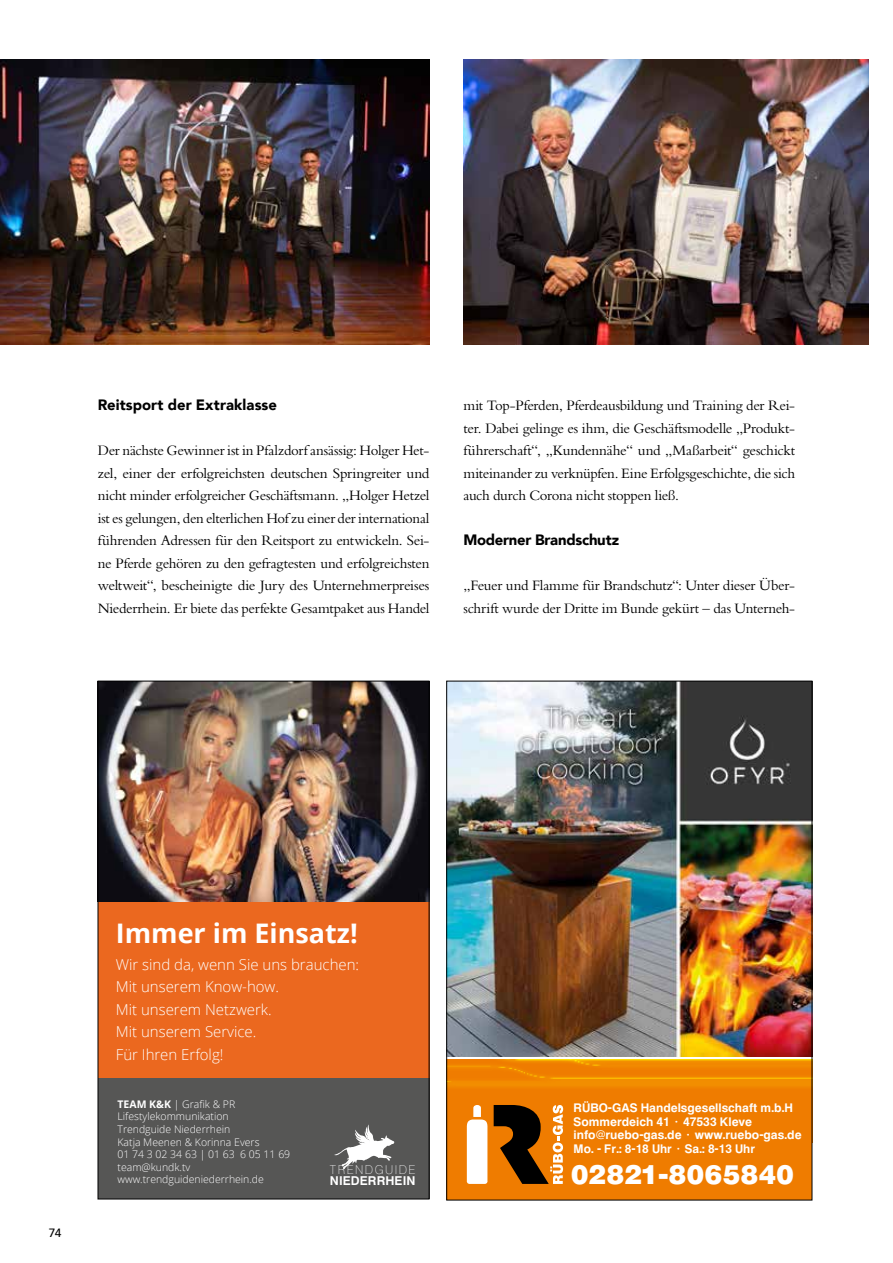
<style>
.page{position:relative;width:893px;height:1263px;background:#fff}
.page>*{position:absolute;margin:0;border:0;box-sizing:border-box;transform-origin:0 0}
.t1{font:700 27px "Open Sans";color:#fff}
.t2{font:700 26.1px "Europa SB";color:#fff}
.t3{font:15px/22.5px "Bembo Std";letter-spacing:-.02em;color:#000;text-align:justify}
.t4{font:300 15px/22.5px "Open Sans";color:#fff}
.t5{font:900 15px "Avenir";letter-spacing:-.005em;color:#000}
.t6{font:700 12.15px "Swiss 721 BT";letter-spacing:.005em;color:#fff}
.t7{font:100 12.15px "Swiss 721 BT";letter-spacing:.12em;color:#fff}
.t8{font:500 12px "Avenir";color:#000}
.t9{font:500 11.7px/14px "Europa SB";color:#fff}
.t10{font:300 10.5px/12.6px "Open Sans";color:#fff}
.s1{font-weight:700}
</style>
<div class="page">
<div style="left:98px;top:902px;width:331px;height:297px;background:#eb681f"></div>
<div style="left:98px;top:1078px;width:331px;height:121px;background:#565655"></div>
<svg style="left:334px;top:1124px;width:60px;height:45px"></svg>
<img style="left:100px;top:683px;width:327px;height:219px">
<div style="left:447px;top:1059px;width:365px;height:141px;background:#ef7c00"></div>
<img style="left:448px;top:1059px;width:362px;height:83px">
<svg style="left:467px;top:1105px;width:21px;height:79px"></svg>
<svg style="left:494px;top:1105px;width:69px;height:79px"></svg>
<img style="left:448px;top:683px;width:362px;height:374px">
<img style="left:463px;top:60px;width:406px;height:284px">
<img style="left:0;top:60px;width:429px;height:284px">
<p class="t5" style="left:98px;top:392px;width:181px">Reitsport der Extraklasse</p>
<p class="t3" style="left:98px;top:439px;width:333px">Der nächste Gewinner ist in Pfalzdorf ansässig: Holger Het&shy;zel, einer der erfolgreichsten deutschen Springreiter und nicht minder erfolgreicher Geschäftsmann. „Holger Hetzel ist es gelungen, den elterlichen Hof zu einer der international führenden Adressen für den Reitsport zu entwickeln. Sei&shy;ne Pferde gehören zu den gefragtesten und erfolgreichsten weltweit“, bescheinigte die Jury des Unternehmerpreises Niederrhein. Er biete das perfekte Gesamtpaket aus Handel</p>
<p class="t3" style="left:463px;top:394px;width:333px">mit Top-Pferden, Pferdeausbildung und Training der Rei&shy;ter. Dabei gelinge es ihm, die Geschäftsmodelle „Produkt&shy;führerschaft“, „Kundennähe“ und „Maßarbeit“ geschickt miteinander zu verknüpfen. Eine Erfolgsgeschichte, die sich auch durch Corona nicht stoppen ließ.</p>
<p class="t5" style="left:463px;top:527px;width:157px">Moderner Brandschutz</p>
<p class="t3" style="left:463px;top:574px;width:333px">„Feuer und Flamme für Brandschutz“: Unter dieser Über&shy;schrift wurde der Dritte im Bunde gekürt – das Unterneh-</p>
<p class="t8" style="left:49px;top:1222px;width:14px">74</p>
<h1 class="t1" style="left:116px;top:914px;width:243px">Immer im Einsatz!</h1>
<p class="t4" style="left:116px;top:953px;width:245px">Wir sind da, wenn Sie uns brauchen:<br>Mit unserem Know-how.<br>Mit unserem Netzwerk.<br>Mit unserem Service.<br>Für Ihren Erfolg!</p>
<p class="t10" style="left:118px;top:1097px;width:174px"><span class="s1">TEAM K&amp;K</span> | Grafik &amp; PR<br>Lifestylekommunikation<br>Trendguide Niederrhein<br>Katja Meenen &amp; Korinna Evers<br>01 74 3 02 34 63 | 01 63 6 05 11 69 team@kundk.tv www.trendguideniederrhein.de</p>
<p class="t7" style="left:330px;top:1162px;width:87px">TRENDGUIDE</p>
<p class="t6" style="left:330px;top:1173px;width:87px">NIEDERRHEIN</p>
<p class="t9" style="left:574px;top:1101px;width:229px">RÜBO-GAS Handelsgesellschaft m.b.H Sommerdeich 41 · 47533 Kleve info@ruebo-gas.de · www.ruebo-gas.de Mo. - Fr.: 8-18 Uhr · Sa.: 8-13 Uhr</p>
<h2 class="t2" style="left:571px;top:1158px;width:225px">02821-8065840</h2>
</div>
